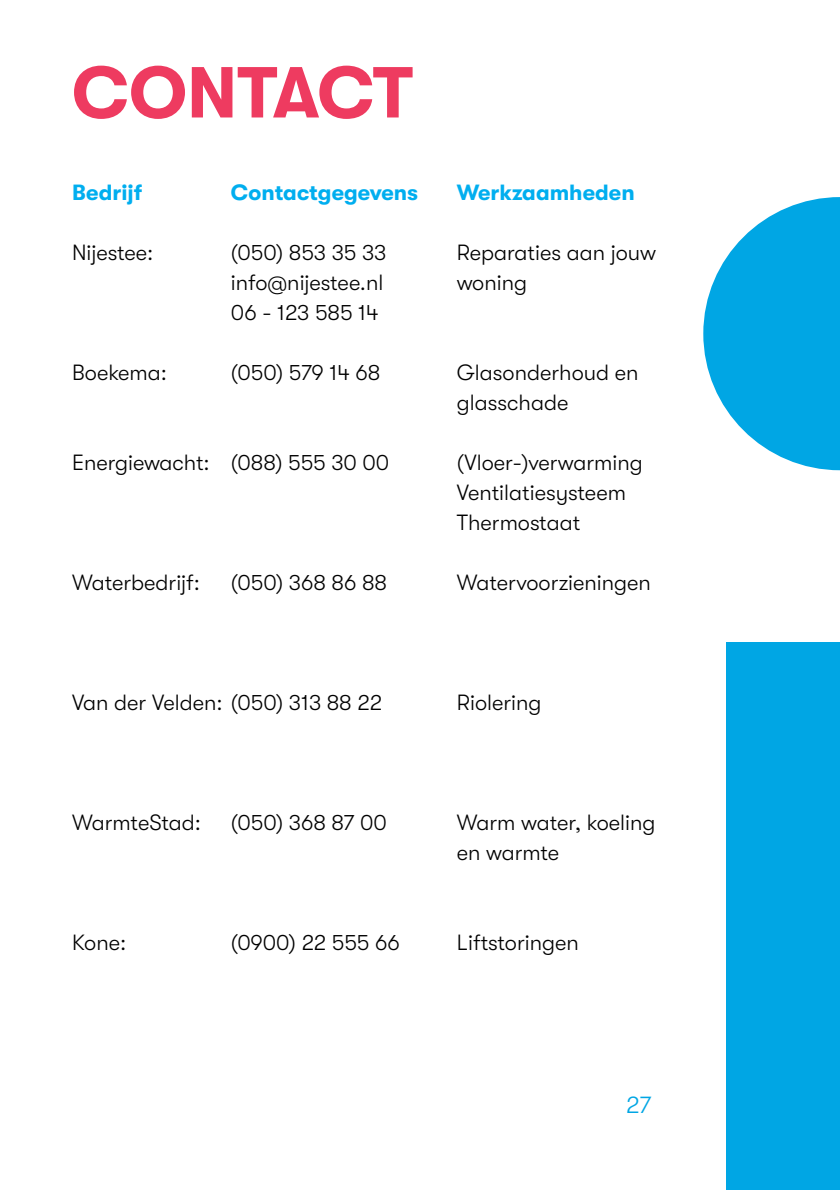
<style>
.page{position:relative;width:840px;height:1191px;background:#fff}
.page>*{position:absolute;margin:0;border:0;box-sizing:border-box;transform-origin:0 0}
.t1{font:700 72px "GT Walsheim";letter-spacing:-.01em;color:#ee3b60}
.t2{font:300 24px "GT Walsheim";color:#00a6e4}
.t3{font:300 22px/30px "GT Walsheim";color:#000}
.t4{font:700 22px "GT Walsheim";color:#00aeef}
</style>
<div class="page">
<div style="left:725px;top:642px;width:114px;height:547px;background:#00a6e4"></div>
<svg style="left:703px;top:197px;width:136px;height:273px"></svg>
<p class="t1" style="left:72px;top:52px;width:342px">CONTACT</p>
<p class="t4" style="left:72px;top:180px;width:72px">Bedrijf</p>
<p class="t3" style="left:72px;top:237px;width:83px">Nijestee:</p>
<p class="t4" style="left:231px;top:180px;width:188px">Contactgegevens</p>
<p class="t3" style="left:231px;top:237px;width:157px">(050) 853 35 33</p>
<p class="t3" style="left:231px;top:267px;width:154px">info@nijestee.nl</p>
<p class="t3" style="left:231px;top:297px;width:149px">06 - 123 585 14</p>
<p class="t4" style="left:456px;top:180px;width:179px">Werkzaamheden</p>
<p class="t3" style="left:456px;top:237px;width:201px">Reparaties aan jouw woning</p>
<p class="t3" style="left:72px;top:357px;width:96px">Boekema:</p>
<p class="t3" style="left:231px;top:357px;width:151px">(050) 579 14 68</p>
<p class="t3" style="left:72px;top:447px;width:139px">Energiewacht:</p>
<p class="t3" style="left:231px;top:447px;width:160px">(088) 555 30 00</p>
<p class="t3" style="left:456px;top:357px;width:183px">Glasonderhoud en glasschade</p>
<p class="t3" style="left:456px;top:447px;width:187px">(Vloer-)verwarming</p>
<p class="t3" style="left:456px;top:477px;width:170px">Ventilatiesysteem</p>
<p class="t3" style="left:456px;top:507px;width:125px">Thermostaat</p>
<p class="t3" style="left:72px;top:567px;width:129px">Waterbedrijf:</p>
<p class="t3" style="left:231px;top:567px;width:157px">(050) 368 86 88</p>
<p class="t3" style="left:456px;top:567px;width:195px">Watervoorzieningen</p>
<p class="t3" style="left:72px;top:687px;width:311px">Van der Velden: (050) 313 88 22</p>
<p class="t3" style="left:456px;top:687px;width:86px">Riolering</p>
<p class="t3" style="left:72px;top:807px;width:130px">WarmteStad:</p>
<p class="t3" style="left:231px;top:807px;width:157px">(050) 368 87 00</p>
<p class="t3" style="left:72px;top:927px;width:56px">Kone:</p>
<p class="t3" style="left:231px;top:927px;width:170px">(0900) 22 555 66</p>
<p class="t3" style="left:456px;top:807px;width:200px">Warm water, koeling en warmte</p>
<p class="t3" style="left:456px;top:927px;width:123px">Liftstoringen</p>
<p class="t2" style="left:625px;top:1091px;width:27px">27</p>
</div>
